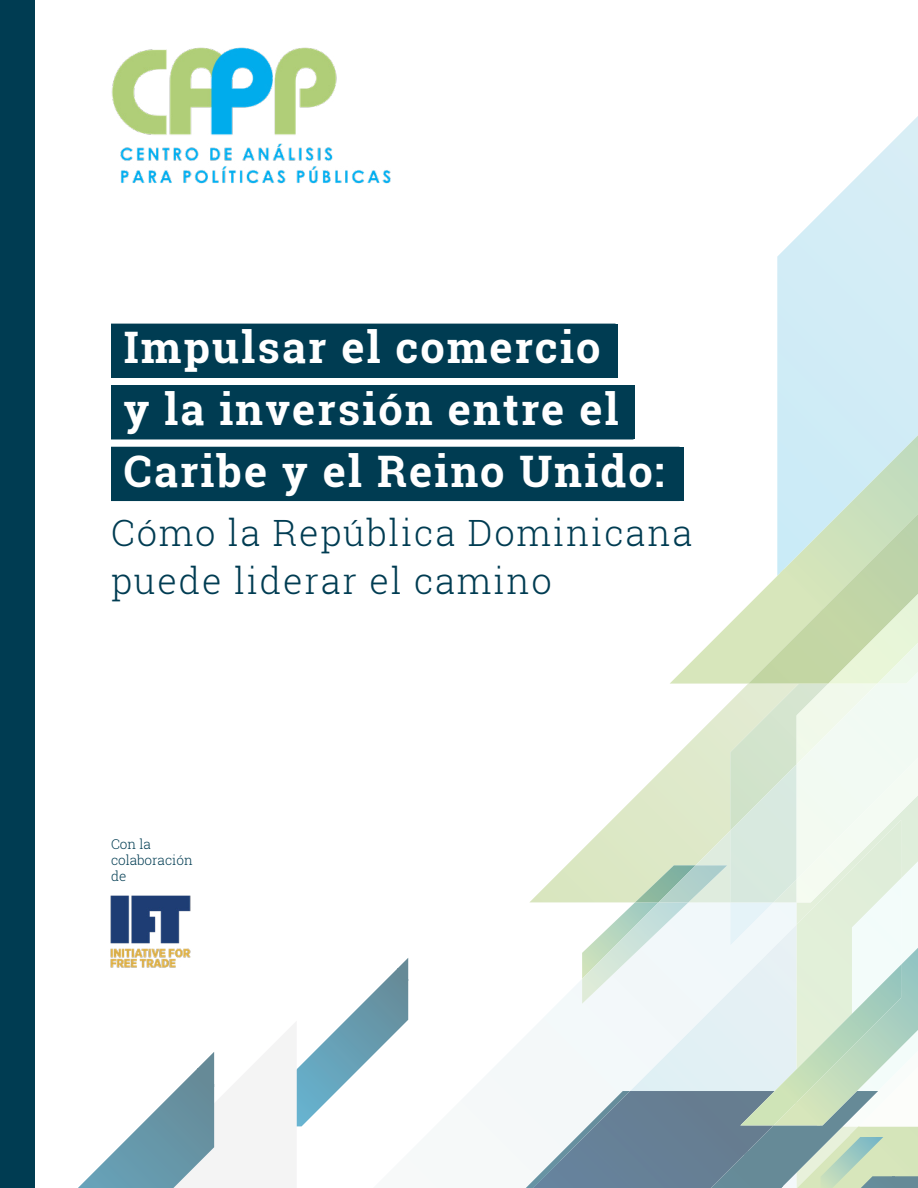
<style>
.page{position:relative;width:918px;height:1188px;background:#fff}
.page>*{position:absolute;margin:0;border:0;box-sizing:border-box;transform-origin:0 0}
.t1{font:700 43.5px/61.5px "Roboto Slab";letter-spacing:.05em;color:#fff}
.t2{font:300 36.15px/48.3px "Roboto Slab";letter-spacing:.05em;color:#003c52}
.t3{font:300 13.5px/16.2px "Roboto Slab";color:#003c52}
</style>
<div class="page">
<div style="left:0;top:0;width:35px;height:1188px;background:#003c52"></div>
<img style="left:111px;top:47px;width:280px;height:137px">
<svg style="left:777px;top:116px;width:141px;height:278px"></svg>
<svg style="left:670px;top:394px;width:248px;height:290px"></svg>
<svg style="left:530px;top:702px;width:200px;height:200px"></svg>
<img style="left:635px;top:865px;width:24px;height:37px">
<img style="left:730px;top:684px;width:67px;height:80px">
<img style="left:748px;top:512px;width:170px;height:172px">
<img style="left:688px;top:831px;width:42px;height:71px">
<img style="left:659px;top:865px;width:68px;height:37px">
<img style="left:730px;top:764px;width:67px;height:138px">
<img style="left:828px;top:592px;width:90px;height:78px">
<img style="left:797px;top:670px;width:121px;height:209px">
<img style="left:877px;top:641px;width:41px;height:43px">
<img style="left:797px;top:820px;width:104px;height:82px">
<img style="left:852px;top:878px;width:49px;height:24px">
<svg style="left:78px;top:958px;width:330px;height:230px"></svg>
<svg style="left:503px;top:902px;width:415px;height:286px"></svg>
<div style="left:111px;top:324px;width:505px;height:54px;background:#003c52"></div>
<div style="left:111px;top:385px;width:522px;height:54px;background:#003c52"></div>
<div style="left:111px;top:447px;width:569px;height:54px;background:#003c52"></div>
<img style="left:108px;top:895px;width:84px;height:75px">
<p class="t1" style="left:124px;top:316px;width:542px">Impulsar el comercio<br>y la inversión entre el<br>Caribe y el Reino Unido:</p>
<p class="t2" style="left:111px;top:508px;width:583px">Cómo la República Dominicana puede liderar el camino</p>
<p class="t3" style="left:111px;top:836px;width:83px">Con la colaboración de</p>
</div>
